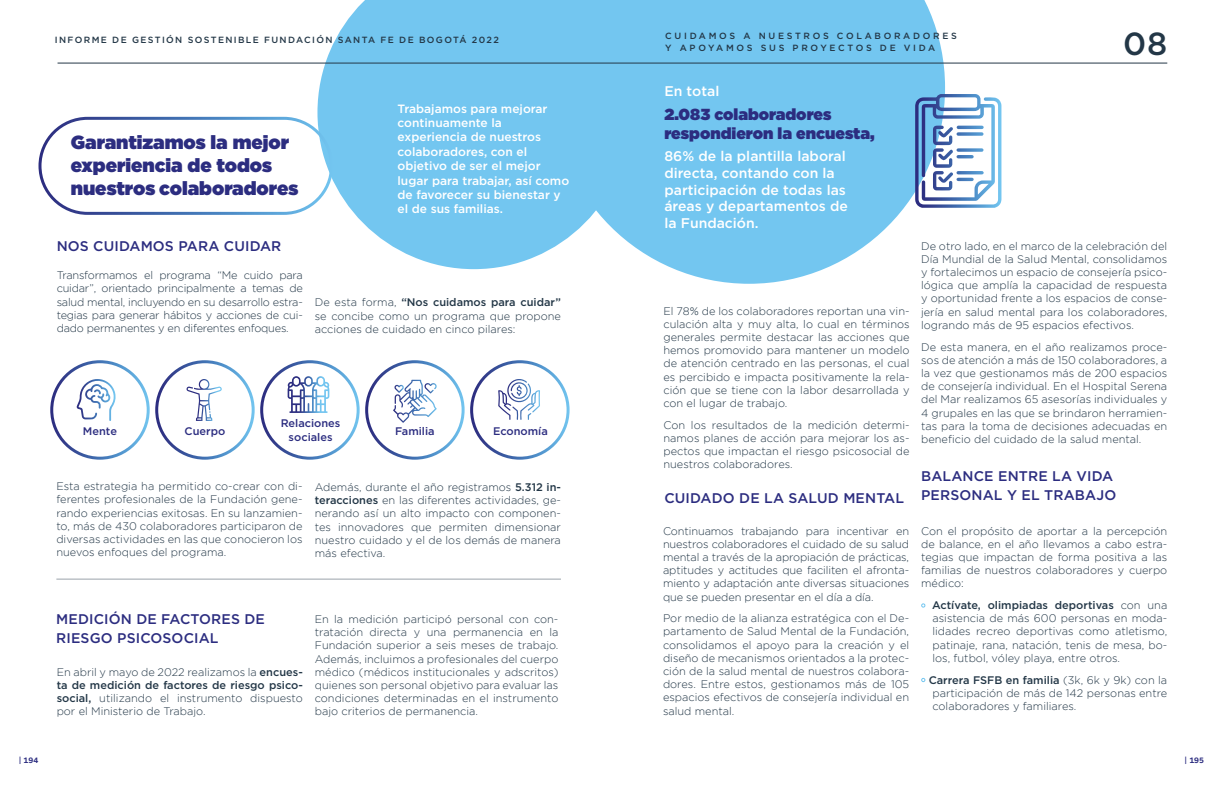
<style>
.page{position:relative;width:1224px;height:792px;background:#fff}
.page>*{position:absolute;margin:0;border:0;box-sizing:border-box;transform-origin:0 0}
.t1{font:500 32px "Gotham";color:#233747}
.t2{font:900 19px/22.8px "Gotham";color:#2c2d80}
.t3{font:900 16px/19.2px "Gotham";color:#2c2d80}
.t4{font:500 14px/19px "Gotham";letter-spacing:.01em;color:#2c2d80}
.t5{font:500 14px/16.8px "Gotham";color:#fff}
.t6{font:500 12px/14.4px "Gotham";color:#fff}
.t7{font:300 11px/13.2px "Gotham";color:#233747;text-align:justify}
.t8{font:500 11px/13.2px "Gotham";color:#2c2d80;text-align:center}
.t9{font:500 9px/12px "Gotham";letter-spacing:.3em;color:#233747}
.t10{font:500 9px "Gotham";letter-spacing:.15em;color:#233747}
.t11{font:700 8px "Foundry Context";color:#2c2d80}
.s1{font-weight:500}
.s2{font-family:"Gotham";font-weight:500}
</style>
<div class="page">
<div style="left:470px;top:360px;width:100px;height:100px;border:3px solid #fff;border-radius:50%"></div>
<svg style="left:317px;top:0;width:236px;height:269px;background:#83ccf1"></svg>
<div style="left:39px;top:117px;width:294px;height:98px;border:3px solid #fff;border-radius:48px"></div>
<div style="left:50px;top:360px;width:100px;height:100px;border:3px solid #fff;border-radius:50%"></div>
<div style="left:155px;top:360px;width:100px;height:100px;border:3px solid #fff;border-radius:50%"></div>
<div style="left:260px;top:360px;width:100px;height:100px;border:3px solid #fff;border-radius:50%"></div>
<div style="left:365px;top:360px;width:100px;height:100px;border:3px solid #fff;border-radius:50%"></div>
<hr style="left:56px;top:579px;width:505px;height:1px;background:#233747">
<svg style="left:76px;top:379px;width:40px;height:42px"></svg>
<svg style="left:186px;top:379px;width:36px;height:42px"></svg>
<svg style="left:288px;top:376px;width:42px;height:37px"></svg>
<svg style="left:393px;top:380px;width:44px;height:43px"></svg>
<svg style="left:498px;top:379px;width:42px;height:41px"></svg>
<svg style="left:553px;top:0;width:392px;height:284px;background:#83ccf1"></svg>
<svg style="left:921px;top:603px;width:4px;height:5px"></svg>
<svg style="left:921px;top:678px;width:4px;height:4px"></svg>
<svg style="left:915px;top:94px;width:86px;height:114px"></svg>
<hr style="left:58px;top:63px;width:1109px;height:1px;background:#233747">
<p class="t10" style="left:55px;top:34px;width:445px">INFORME DE GESTIÓN SOSTENIBLE FUNDACIÓN SANTA FE DE BOGOTÁ 2022</p>
<h2 class="t2" style="left:71px;top:131px;width:229px">Garantizamos la mejor experiencia de todos nuestros colaboradores</h2>
<p class="t4" style="left:57px;top:236px;width:226px">NOS CUIDAMOS PARA CUIDAR</p>
<p class="t7" style="left:57px;top:269px;width:248px">Transformamos el programa “Me cuido para cuidar”, orientado principalmente a temas de salud mental, incluyendo en su desarrollo estra&shy;tegias para generar hábitos y acciones de cui&shy;dado permanentes y en diferentes enfoques.</p>
<p class="t6" style="left:398px;top:101px;width:173px">Trabajamos para mejorar continuamente la experiencia de nuestros colaboradores, con el objetivo de ser el mejor lugar para trabajar, así como de favorecer su bienestar y el de sus familias.</p>
<p class="t7" style="left:315px;top:296px;width:248px">De esta forma, <span class="s1">“Nos cuidamos para cuidar” </span>se concibe como un programa que propone acciones de cuidado en cinco pilares:</p>
<p class="t8" style="left:83px;top:424px;width:36px">Mente</p>
<p class="t8" style="left:185px;top:424px;width:42px">Cuerpo</p>
<p class="t8" style="left:281px;top:417px;width:61px">Relaciones sociales</p>
<p class="t8" style="left:395px;top:424px;width:41px">Familia</p>
<p class="t8" style="left:493px;top:424px;width:56px">Economía</p>
<p class="t7" style="left:56px;top:480px;width:248px">Esta estrategia ha permitido co-crear con di&shy;ferentes profesionales de la Fundación gene&shy;rando experiencias exitosas. En su lanzamien&shy;to, más de 430 colaboradores participaron de diversas actividades en las que conocieron los nuevos enfoques del programa.</p>
<p class="t7" style="left:315px;top:480px;width:248px">Además, durante el año registramos <span class="s1">5.312 in&shy;teracciones</span> en las diferentes actividades, ge&shy;nerando así un alto impacto con componen&shy;tes innovadores que permiten dimensionar nuestro cuidado y el de los demás de manera más efectiva.</p>
<p class="t4" style="left:56px;top:610px;width:210px">MEDICIÓN DE FACTORES DE<br>RIESGO PSICOSOCIAL</p>
<p class="t7" style="left:57px;top:665px;width:248px">En abril y mayo de 2022 realizamos la <span class="s1">encues&shy;ta de medición de factores de riesgo psico&shy;social,</span> utilizando el instrumento dispuesto por el Ministerio de Trabajo.</p>
<p class="t7" style="left:315px;top:612px;width:245px">En la medición participó personal con con&shy;tratación directa y una permanencia en la Fundación superior a seis meses de trabajo.<br>Además, incluimos a profesionales del cuerpo médico (médicos institucionales y adscritos) quienes son personal objetivo para evaluar las condiciones determinadas en el instrumento bajo criterios de permanencia.</p>
<p class="t9" style="left:665px;top:30px;width:293px">CUIDAMOS A NUESTROS COLABORADORES<br>Y APOYAMOS SUS PROYECTOS DE VIDA</p>
<h1 class="t1" style="left:1123px;top:23px;width:46px">08</h1>
<p class="t5" style="left:664px;top:83px;width:56px">En total</p>
<h3 class="t3" style="left:664px;top:105px;width:212px">2.083 colaboradores respondieron la encuesta,</h3>
<p class="t5" style="left:664px;top:148px;width:185px">86% de la plantilla laboral directa, contando con la participación de todas las áreas y departamentos de la Fundación.</p>
<p class="t7" style="left:663px;top:304px;width:248px">El 78% de los colaboradores reportan una vin&shy;culación alta y muy alta, lo cual en términos generales permite destacar las acciones que hemos promovido para mantener un modelo de atención centrado en las personas, el cual es percibido e impacta positivamente la rela&shy;ción que se tiene con la labor desarrollada y con el lugar de trabajo.</p>
<p class="t7" style="left:663px;top:418px;width:248px">Con los resultados de la medición determi&shy;namos planes de acción para mejorar los as&shy;pectos que impactan el riesgo psicosocial de nuestros colaboradores.</p>
<p class="t4" style="left:664px;top:488px;width:241px">CUIDADO DE LA SALUD MENTAL</p>
<p class="t7" style="left:663px;top:524px;width:248px">Continuamos trabajando para incentivar en nuestros colaboradores el cuidado de su salud mental a través de la apropiación de prácticas, aptitudes y actitudes que faciliten el afronta&shy;miento y adaptación ante diversas situaciones que se pueden presentar en el día a día.</p>
<p class="t7" style="left:663px;top:612px;width:248px">Por medio de la alianza estratégica con el De&shy;partamento de Salud Mental de la Fundación, consolidamos el apoyo para la creación y el diseño de mecanismos orientados a la protec&shy;ción de la salud mental de nuestros colabora&shy;dores. Entre estos, gestionamos más de 105 espacios efectivos de consejería individual en salud mental.</p>
<p class="t7" style="left:921px;top:239px;width:248px">De otro lado, en el marco de la celebración del Día Mundial de la Salud Mental, consolidamos y fortalecimos un espacio de consejería psico&shy;lógica que amplía la capacidad de respuesta y oportunidad frente a los espacios de conse&shy;jería en salud mental para los colaboradores, logrando más de 95 espacios efectivos.</p>
<p class="t7" style="left:921px;top:340px;width:248px">De esta manera, en el año realizamos proce&shy;sos de atención a más de 150 colaboradores, a la vez que gestionamos más de 200 espacios de consejería individual. En el Hospital Serena del Mar realizamos 65 asesorías individuales y 4 grupales en las que se brindaron herramien&shy;tas para la toma de decisiones adecuadas en beneficio del cuidado de la salud mental.</p>
<p class="t4" style="left:921px;top:466px;width:197px">BALANCE ENTRE LA VIDA<br>PERSONAL Y EL TRABAJO</p>
<p class="t7" style="left:921px;top:524px;width:248px">Con el propósito de aportar a la percepción de balance, en el año llevamos a cabo estra&shy;tegias que impactan de forma positiva a las familias de nuestros colaboradores y cuerpo médico:</p>
<p class="t7" style="left:932px;top:598px;width:237px"><span class="s1">Actívate, olimpiadas deportivas</span> con una asistencia de más 600 personas en moda&shy;lidades recreo deportivas como atletismo, patinaje, rana, natación, tenis de mesa, bo&shy;los, futbol, vóley playa, entre otros.</p>
<p class="t7" style="left:933px;top:673px;width:236px;text-indent:-4px"><span class="s1">Carrera FSFB en familia</span> (3k, 6k y 9k) con la participación de más de 142 personas entre colaboradores y familiares.</p>
<p class="t11" style="left:19px;top:756px;width:21px"><span class="s2">|</span> 194</p>
<p class="t11" style="left:1185px;top:756px;width:21px"><span class="s2">|</span> 195</p>
</div>
